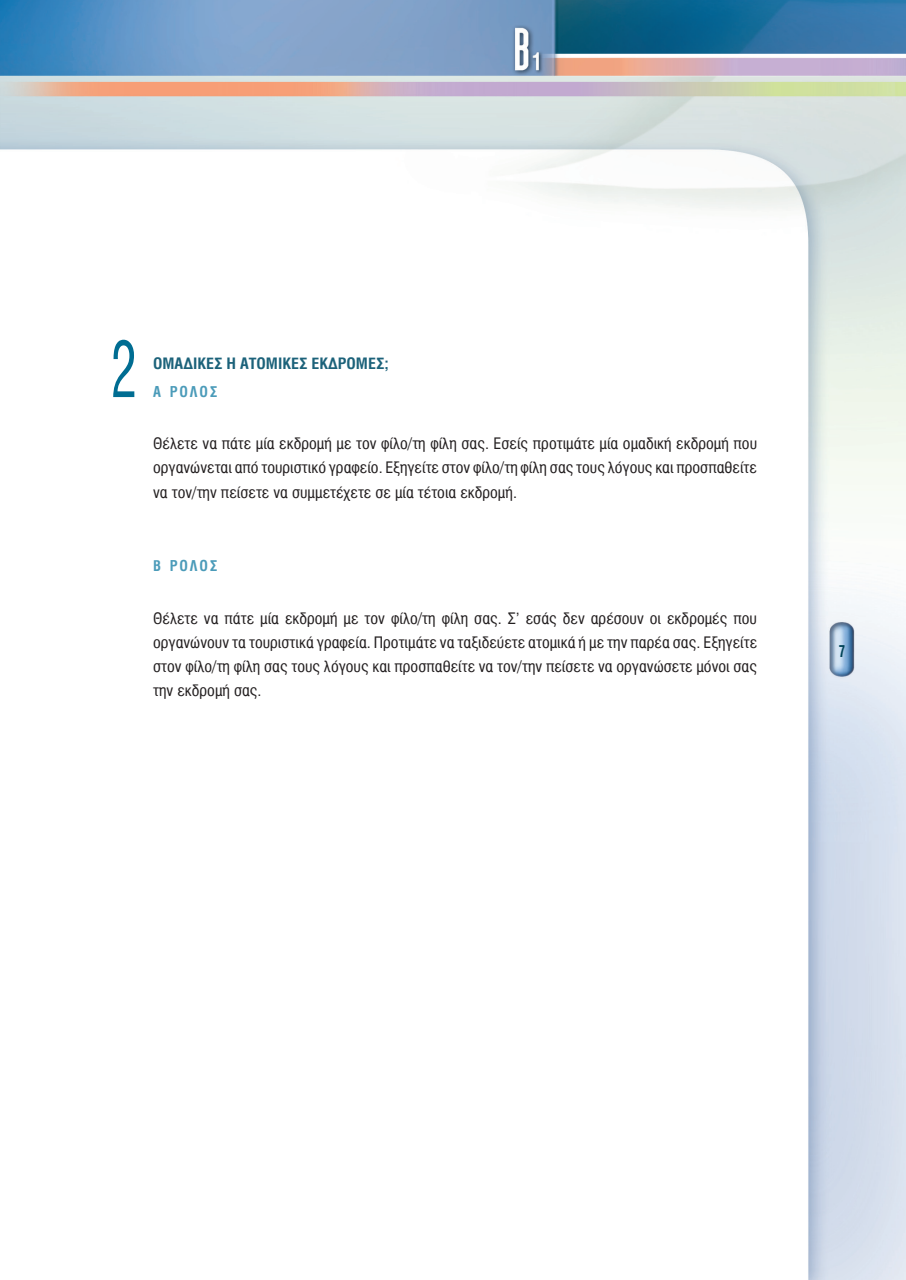
<style>
.page{position:relative;width:906px;height:1280px;background:#fff}
.page>*{position:absolute;margin:0;border:0;box-sizing:border-box;transform-origin:0 0}
.t1{font:78px "Mg Helvetica Cond";color:#006d92;scale:.7 1}
.t2{font:700 16.5px "Mg Helvetica Cond";color:#004358;scale:.8 1}
.t3{font:15.75px/24px "Mg Helvetica Cond";color:#231f20;text-align:justify;scale:1.05 1}
.t4{font:700 15.75px "Mg Helvetica Cond";color:#1c627a;scale:1.05 1}
.t5{font:700 15px "Mg Helvetica Cond";letter-spacing:.12em;color:#4b9bb9}
</style>
<div class="page">
<img style="left:0;top:0;width:906px;height:1280px">
<h1 class="t1" style="left:111px;top:325px;width:39px">2</h1>
<p class="t4" style="left:153px;top:354px;width:226px">ΟΜΑΔΙΚΕΣ Η ΑΤΟΜΙΚΕΣ ΕΚΔΡΟΜΕΣ;</p>
<p class="t5" style="left:153px;top:383px;width:66px">Α ΡΟΛΟΣ</p>
<p class="t3" style="left:153px;top:432px;width:577px">Θέλετε να πάτε μία εκδρομή με τον φίλο/τη φίλη σας. Εσείς προτιμάτε μία ομαδική εκδρομή που οργανώνεται από τουριστικό γραφείο. Εξηγείτε στον φίλο/τη φίλη σας τους λόγους και προσπαθείτε να τον/την πείσετε να συμμετέχετε σε μία τέτοια εκδρομή.</p>
<p class="t5" style="left:153px;top:557px;width:66px">Β ΡΟΛΟΣ</p>
<p class="t3" style="left:153px;top:606px;width:577px">Θέλετε να πάτε μία εκδρομή με τον φίλο/τη φίλη σας. Σ΄ εσάς δεν αρέσουν οι εκδρομές που οργανώνουν τα τουριστικά γραφεία. Προτιμάτε να ταξιδεύετε ατομικά ή με την παρέα σας. Εξηγείτε στον φίλο/τη φίλη σας τους λόγους και προσπαθείτε να τον/την πείσετε να οργανώσετε μόνοι σας την εκδρομή σας.</p>
<p class="t2" style="left:838px;top:642px;width:10px">7</p>
</div>
